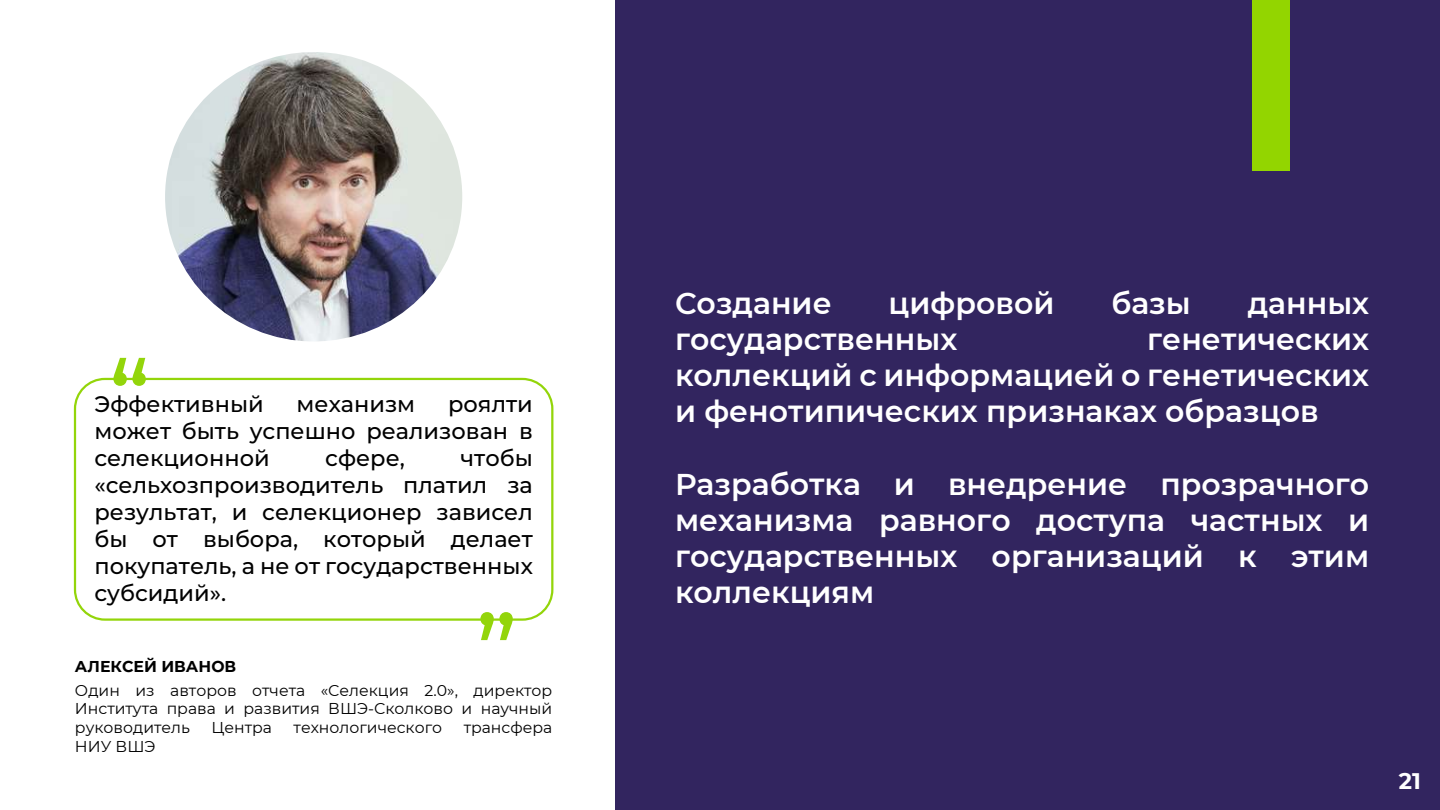
<style>
.page{position:relative;width:1440px;height:810px;background:#fff}
.page>*{position:absolute;margin:0;border:0;box-sizing:border-box;transform-origin:0 0}
.t1{font:600 30px/36px "Montserrat";color:#fff;text-align:justify}
.t2{font:500 22.5px/27px "Montserrat";color:#000;text-align:justify}
.t3{font:700 22.5px "Montserrat";color:#fff}
.t4{font:15.67px/18.8px "Montserrat";color:#000;text-align:justify}
.t5{font:700 15.67px "Montserrat";color:#000}
</style>
<div class="page">
<div style="left:615px;top:0;width:825px;height:810px;background:#32255f"></div>
<div style="left:1252px;top:0;width:38px;height:170px;background:#93d500"></div>
<img style="left:165px;top:52px;width:297px;height:289px">
<svg style="left:113px;top:358px;width:33px;height:28px"></svg>
<svg style="left:480px;top:612px;width:33px;height:28px"></svg>
<div style="left:74px;top:378px;width:479px;height:243px;border:2px solid #93d50a;border-radius:30px"></div>
<p class="t2" style="left:94px;top:390px;width:171px">Эффективный</p>
<p class="t2" style="left:297px;top:390px;width:120px">механизм</p>
<p class="t2" style="left:94px;top:390px;width:440px;text-indent:354px">роялти может быть успешно реализован в селекционной</p>
<p class="t2" style="left:94px;top:444px;width:440px;text-indent:366px">чтобы «сельхозпроизводитель платил за результат, и селекционер зависел бы от выбора, который делает покупатель, а не от государственных субсидий».</p>
<p class="t2" style="left:325px;top:444px;width:81px">сфере,</p>
<p class="t5" style="left:75px;top:655px;width:163px">АЛЕКСЕЙ ИВАНОВ</p>
<p class="t4" style="left:75px;top:680px;width:479px">Один из авторов отчета «Селекция 2.0», директор Института права и развития ВШЭ-Сколково и научный руководитель</p>
<p class="t4" style="left:212px;top:718px;width:62px">Центра</p>
<p class="t4" style="left:294px;top:718px;width:150px">технологического</p>
<p class="t4" style="left:464px;top:718px;width:90px">трансфера</p>
<p class="t4" style="left:75px;top:737px;width:82px">НИУ ВШЭ</p>
<p class="t1" style="left:675px;top:284px;width:158px">Создание</p>
<p class="t1" style="left:889px;top:284px;width:167px">цифровой</p>
<p class="t1" style="left:1111px;top:284px;width:81px">базы</p>
<p class="t1" style="left:1248px;top:284px;width:123px">данных</p>
<p class="t1" style="left:675px;top:320px;width:284px">государственных</p>
<p class="t1" style="left:675px;top:320px;width:696px;text-indent:472px">генетических коллекций с информацией о генетических и фенотипических признаках образцов</p>
<p class="t1" style="left:675px;top:465px;width:696px">Разработка и внедрение прозрачного механизма равного доступа частных и государственных организаций к этим коллекциям</p>
<p class="t3" style="left:1399px;top:765px;width:24px">21</p>
</div>
